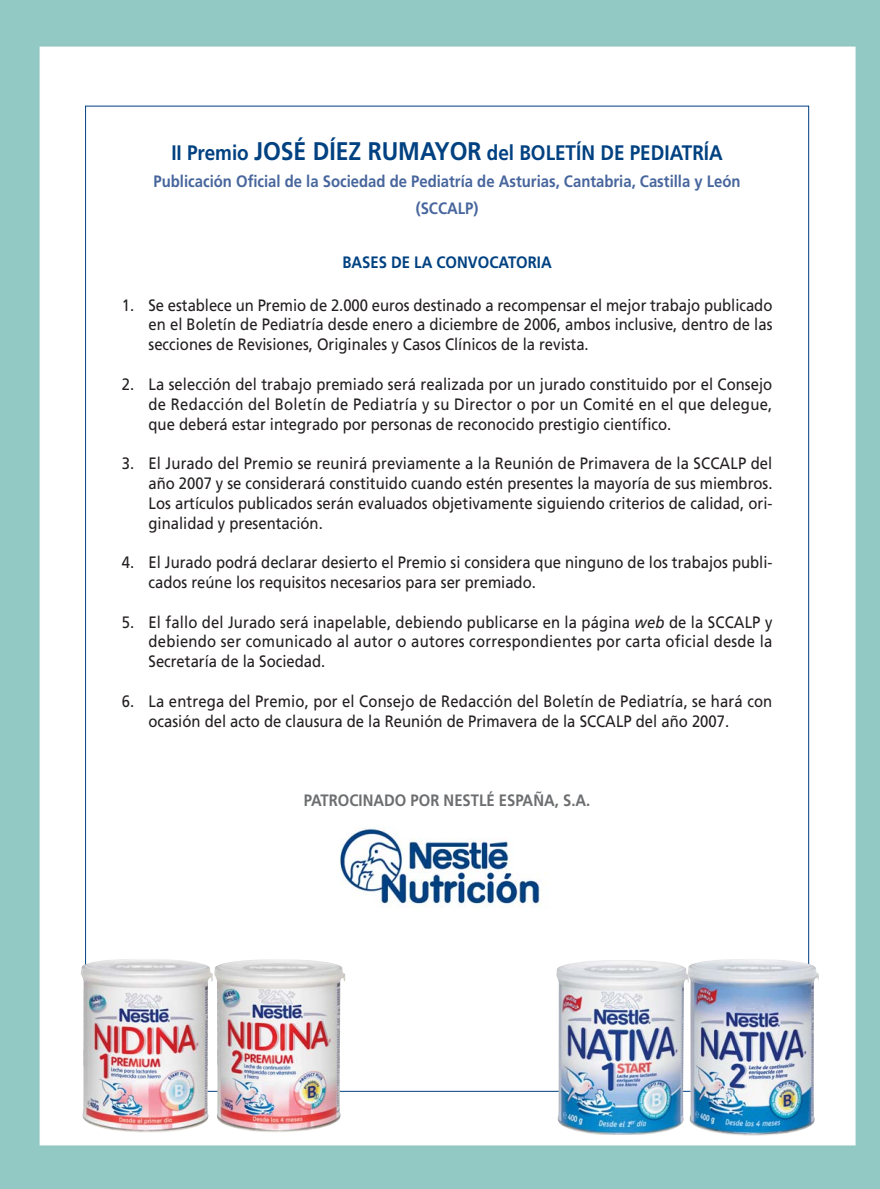
<style>
.page{position:relative;width:880px;height:1189px;background:#fff}
.page>*{position:absolute;margin:0;border:0;box-sizing:border-box;transform-origin:0 0}
.t1{font:700 21px "Frutiger";color:#004181;scale:.9 1}
.t2{font:16.5px/19.8px "Frutiger";color:#231f20;text-align:justify;scale:.9 1}
.t3{font:700 16.5px/27px "Frutiger";color:#48669d;text-align:center;scale:.9 1}
.t4{font:700 16.5px "Frutiger";color:#6d6e70;scale:.9 1}
.t5{font:700 16.5px "Frutiger";color:#004181;scale:.9 1}
.s1{font-size:25.5px}
.s2{font-style:italic}
</style>
<div class="page">
<img style="left:0;top:0;width:879px;height:1189px">
<div style="left:85px;top:106px;width:723px;height:985px;background:#fff"></div>
<img style="left:340px;top:828px;width:207px;height:80px">
<img style="left:555px;top:958px;width:263px;height:178px">
<img style="left:81px;top:958px;width:264px;height:174px">
<p class="t1" style="left:171px;top:144px;width:614px">II Premio <span class="s1">JOSÉ DÍEZ RUMAYOR</span> del BOLETÍN DE PEDIATRÍA</p>
<p class="t3" style="left:153px;top:169px;width:653px">Publicación Oficial de la Sociedad de Pediatría de Asturias, Cantabria, Castilla y León (SCCALP)</p>
<p class="t5" style="left:342px;top:255px;width:234px">BASES DE LA CONVOCATORIA</p>
<p class="t2" style="left:148px;top:296px;width:694px;text-indent:-27px">1. Se establece un Premio de 2.000 euros destinado a recompensar el mejor trabajo publicado en el Boletín de Pediatría desde enero a diciembre de 2006, ambos inclusive, dentro de las secciones de Revisiones, Originales y Casos Clínicos de la revista.</p>
<p class="t2" style="left:148px;top:375px;width:694px;text-indent:-27px">2. La selección del trabajo premiado será realizada por un jurado constituido por el Consejo de Redacción del Boletín de Pediatría y su Director o por un Comité en el que delegue, que deberá estar integrado por personas de reconocido prestigio científico.</p>
<p class="t2" style="left:148px;top:455px;width:694px;text-indent:-27px">3. El Jurado del Premio se reunirá previamente a la Reunión de Primavera de la SCCALP del año 2007 y se considerará constituido cuando estén presentes la mayoría de sus miembros.<br>Los artículos publicados serán evaluados objetivamente siguiendo criterios de calidad, ori&shy;ginalidad y presentación.</p>
<p class="t2" style="left:148px;top:554px;width:694px;text-indent:-27px">4. El Jurado podrá declarar desierto el Premio si considera que ninguno de los trabajos publi&shy;cados reúne los requisitos necesarios para ser premiado.</p>
<p class="t2" style="left:148px;top:613px;width:694px;text-indent:-27px">5. El fallo del Jurado será inapelable, debiendo publicarse en la página <span class="s2">web</span> de la SCCALP y debiendo ser comunicado al autor o autores correspondientes por carta oficial desde la Secretaría de la Sociedad.</p>
<p class="t2" style="left:148px;top:692px;width:694px;text-indent:-27px">6. La entrega del Premio, por el Consejo de Redacción del Boletín de Pediatría, se hará con ocasión del acto de clausura de la Reunión de Primavera de la SCCALP del año 2007.</p>
<p class="t4" style="left:304px;top:793px;width:320px">PATROCINADO POR NESTLÉ ESPAÑA, S.A.</p>
</div>
